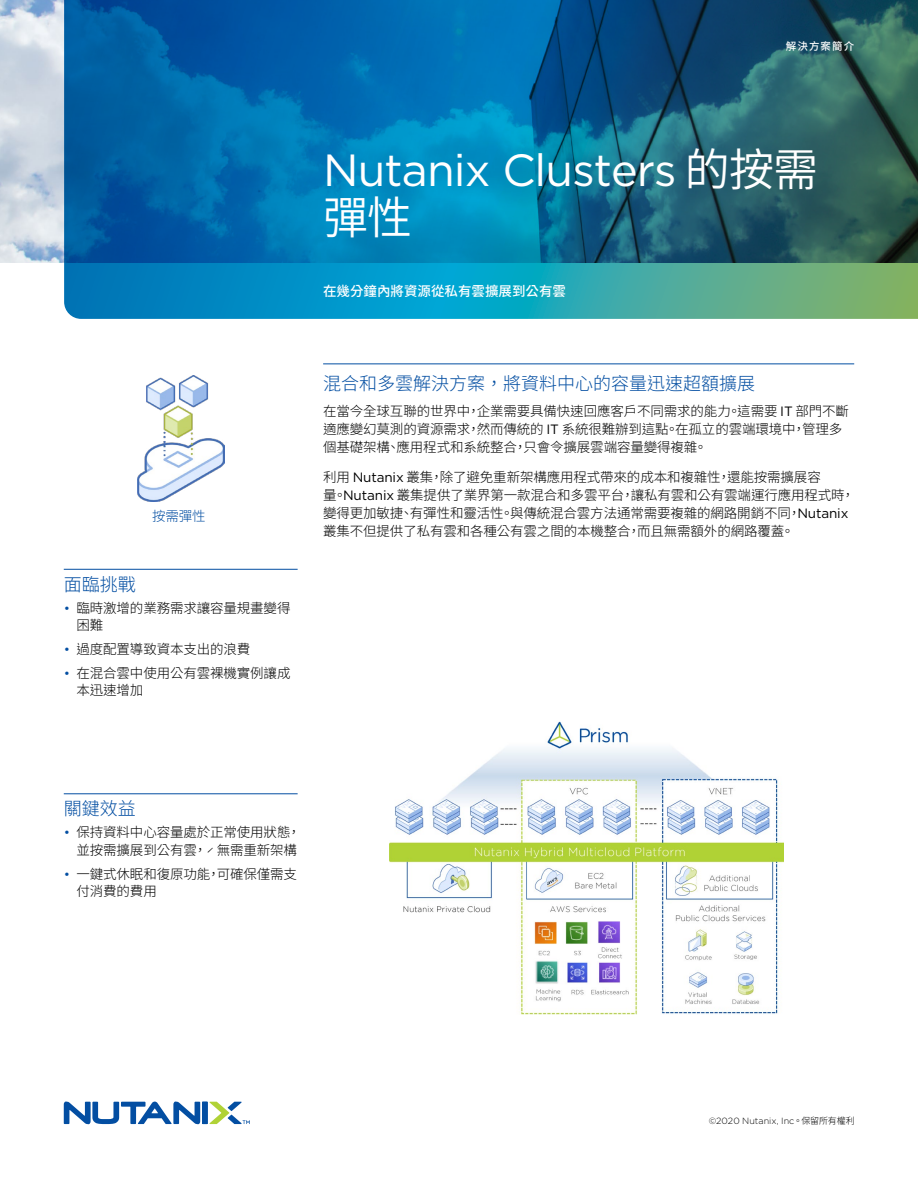
<style>
.page{position:relative;width:918px;height:1188px;background:#fff}
.page>*{position:absolute;margin:0;border:0;box-sizing:border-box;transform-origin:0 0}
.t1{font:45px "Gotham";letter-spacing:-.02em;color:#fff}
.t2{font:45px "Source Han Sans TW";color:#fff}
.t3{font:300 18px "Source Han Sans TW";color:#034ea2}
.t4{font:300 13.5px/18px "Source Han Sans TW";letter-spacing:-.01em;color:#000}
.t5{font:500 13.5px "Source Han Sans TW";color:#fff}
.t6{font:300 13.5px "Source Han Sans TW";color:#034ea2}
.t7{font:500 10.5px "Source Han Sans TW";letter-spacing:.1em;color:#fff}
.t8{font:300 9px "Gotham";letter-spacing:.01em;color:#000}
.s1{font-family:"Gotham";color:#034ea2}
.s2{font-family:"Source Han Sans TW"}
.s3{font-family:"Gotham";font-weight:400}
</style>
<div class="page">
<img style="left:0;top:0;width:64px;height:262px">
<svg style="left:210px;top:1102px;width:40px;height:22px"></svg>
<div style="left:202px;top:1102px;width:6px;height:22px;background:#034ea2"></div>
<svg style="left:64px;top:1102px;width:136px;height:22px"></svg>
<svg style="left:64px;top:0;width:854px;height:319px;background:#117097"></svg>
<hr style="left:323px;top:363px;width:531px;height:1px;background:#034ea2">
<img style="left:390px;top:721px;width:394px;height:293px">
<hr style="left:64px;top:569px;width:234px;height:1px;background:#034ea2">
<hr style="left:64px;top:793px;width:234px;height:1px;background:#034ea2">
<img style="left:137px;top:375px;width:87px;height:126px">
<p class="t7" style="left:786px;top:40px;width:70px">解決方案簡介</p>
<p class="t6" style="left:152px;top:508px;width:55px">按需彈性</p>
<h2 class="t3" style="left:64px;top:574px;width:73px">面臨挑戰</h2>
<p class="t4" style="left:77px;top:599px;width:215px;text-indent:-13px"><span class="s1">•</span> 臨時激增的業務需求讓容量規畫變得困難</p>
<p class="t4" style="left:64px;top:640px;width:188px"><span class="s1">•</span> 過度配置導致資本支出的浪費</p>
<p class="t4" style="left:77px;top:664px;width:215px;text-indent:-13px"><span class="s1">•</span> 在混合雲中使用公有雲裸機實例讓成本迅速增加</p>
<h1 class="t1" style="left:323px;top:141px;width:496px">Nutanix Clusters <span class="s2">的按需</span></h1>
<h1 class="t2" style="left:323px;top:192px;width:91px">彈性</h1>
<p class="t5" style="left:323px;top:283px;width:244px">在幾分鐘內將資源從私有雲擴展到公有雲</p>
<h2 class="t3" style="left:323px;top:373px;width:433px">混合和多雲解決方案，將資料中心的容量迅速超額擴展</h2>
<p class="t4" style="left:323px;top:403px;width:527px">在當今全球互聯的世界中，企業需要具備快速回應客戶不同需求的能力。這需要 <span class="s3">IT</span> 部門不斷適應變幻莫測的資源需求，然而傳統的 <span class="s3">IT</span> 系統很難辦到這點。在孤立的雲端環境中，管理多個基礎架構、應用程式和系統整合，只會令擴展雲端容量變得複雜。</p>
<p class="t4" style="left:323px;top:469px;width:533px">利用 <span class="s3">Nutanix</span> 叢集，除了避免重新架構應用程式帶來的成本和複雜性，還能按需擴展容<br>量。<span class="s3">Nutanix</span> 叢集提供了業界第一款混合和多雲平台，讓私有雲和公有雲端運行應用程式時，變得更加敏捷、有彈性和靈活性。與傳統混合雲方法通常需要複雜的網路開銷不同，<span class="s3">Nutanix</span>叢集不但提供了私有雲和各種公有雲之間的本機整合，而且無需額外的網路覆蓋。</p>
<h2 class="t3" style="left:64px;top:799px;width:73px">關鍵效益</h2>
<p class="t4" style="left:64px;top:824px;width:238px;text-align:right"><span class="s1">•</span> 保持資料中心容量處於正常使用狀態，並按需擴展到公有雲，ˊ無需重新架構</p>
<p class="t4" style="left:77px;top:865px;width:222px;text-indent:-13px"><span class="s1">•</span> 一鍵式休眠和復原功能，可確保僅需支付消費的費用</p>
<p class="t8" style="left:709px;top:1115px;width:148px">©2020 Nutanix, Inc<span class="s2">。保留所有權利</span></p>
</div>
